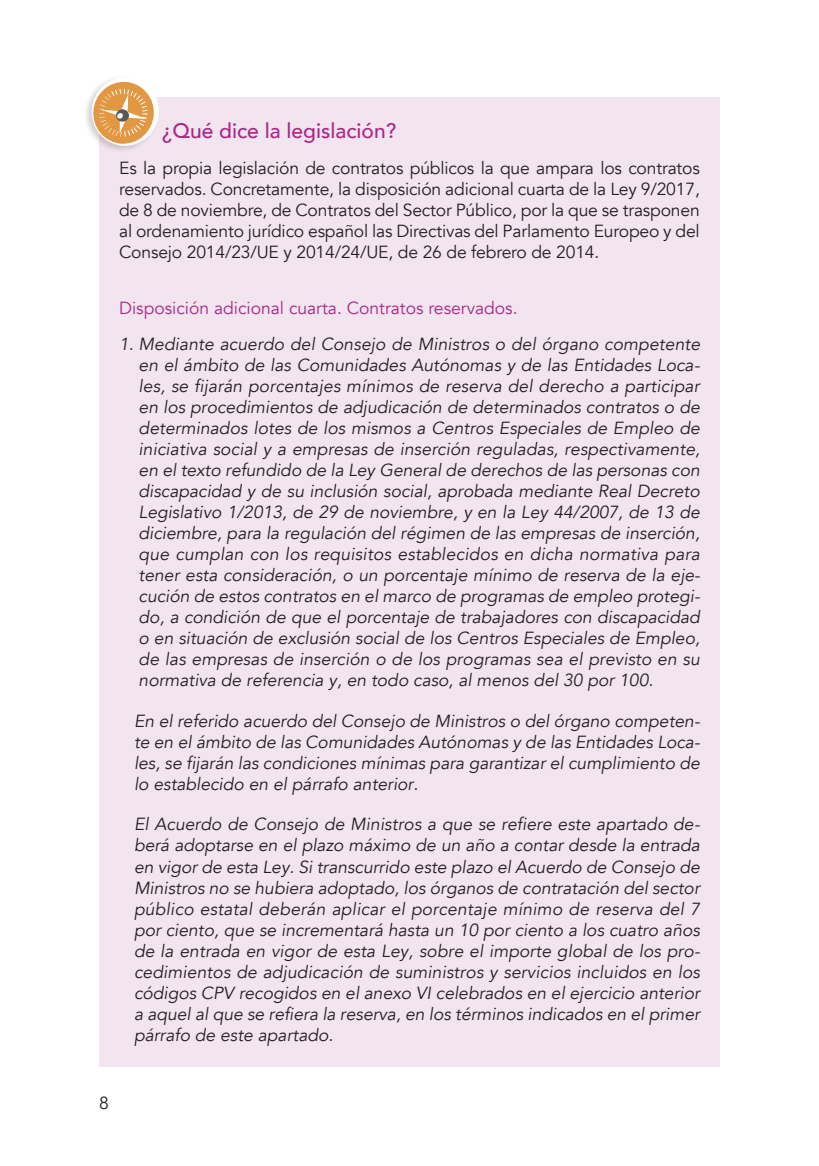
<style>
.page{position:relative;width:819px;height:1166px;background:#fff}
.page>*{position:absolute;margin:0;border:0;box-sizing:border-box;transform-origin:0 0}
.t1{font:500 21px "Avenir";color:#a92786}
.t2{font:italic 17.5px/21px "Avenir";color:#231f20;text-align:justify}
.t3{font:17.5px/21px "Avenir";letter-spacing:-.01em;color:#231f20;text-align:justify}
.t4{font:17.5px "Avenir";color:#a92786}
</style>
<div class="page">
<div style="left:99px;top:97px;width:620px;height:970px;background:#f2e5ef"></div>
<div style="left:82px;top:75px;width:78px;height:79px;background:#231f20;opacity:.2"></div>
<svg style="left:90px;top:76px;width:70px;height:71px"></svg>
<p class="t1" style="left:162px;top:113px;width:236px">¿Qué dice la legislación?</p>
<p class="t3" style="left:119px;top:158px;width:582px">Es la propia legislación de contratos públicos la que ampara los contratos reservados. Concretamente, la disposición adicional cuarta de la Ley 9/2017, de 8 de noviembre, de Contratos del Sector Público, por la que se trasponen al ordenamiento jurídico español las Directivas del Parlamento Europeo y del Consejo 2014/23/UE y 2014/24/UE, de 26 de febrero de 2014.</p>
<p class="t4" style="left:119px;top:297px;width:400px">Disposición adicional cuarta. Contratos reservados.</p>
<p class="t2" style="left:139px;top:333px;width:563px;text-indent:-19px">1. Mediante acuerdo del Consejo de Ministros o del órgano competente en el ámbito de las Comunidades Autónomas y de las Entidades Loca&shy;les, se fijarán porcentajes mínimos de reserva del derecho a participar en los procedimientos de adjudicación de determinados contratos o de determinados lotes de los mismos a Centros Especiales de Empleo de iniciativa social y a empresas de inserción reguladas, respectivamente, en el texto refundido de la Ley General de derechos de las personas con discapacidad y de su inclusión social, aprobada mediante Real Decreto Legislativo 1/2013, de 29 de noviembre, y en la Ley 44/2007, de 13 de diciembre, para la regulación del régimen de las empresas de inserción, que cumplan con los requisitos establecidos en dicha normativa para tener esta consideración, o un porcentaje mínimo de reserva de la eje&shy;cución de estos contratos en el marco de programas de empleo protegi&shy;do, a condición de que el porcentaje de trabajadores con discapacidad o en situación de exclusión social de los Centros Especiales de Empleo, de las empresas de inserción o de los programas sea el previsto en su normativa de referencia y, en todo caso, al menos del 30 por 100.</p>
<p class="t2" style="left:134px;top:710px;width:567px">En el referido acuerdo del Consejo de Ministros o del órgano competen&shy;te en el ámbito de las Comunidades Autónomas y de las Entidades Loca&shy;les, se fijarán las condiciones mínimas para garantizar el cumplimiento de lo establecido en el párrafo anterior.</p>
<p class="t2" style="left:134px;top:814px;width:567px">El Acuerdo de Consejo de Ministros a que se refiere este apartado de&shy;berá adoptarse en el plazo máximo de un año a contar desde la entrada en vigor de esta Ley. Si transcurrido este plazo el Acuerdo de Consejo de Ministros no se hubiera adoptado, los órganos de contratación del sector público estatal deberán aplicar el porcentaje mínimo de reserva del 7 por ciento, que se incrementará hasta un 10 por ciento a los cuatro años de la entrada en vigor de esta Ley, sobre el importe global de los pro&shy;cedimientos de adjudicación de suministros y servicios incluidos en los códigos CPV recogidos en el anexo VI celebrados en el ejercicio anterior a aquel al que se refiera la reserva, en los términos indicados en el primer párrafo de este apartado.</p>
<p class="t3" style="left:99px;top:1093px;width:11px">8</p>
</div>
